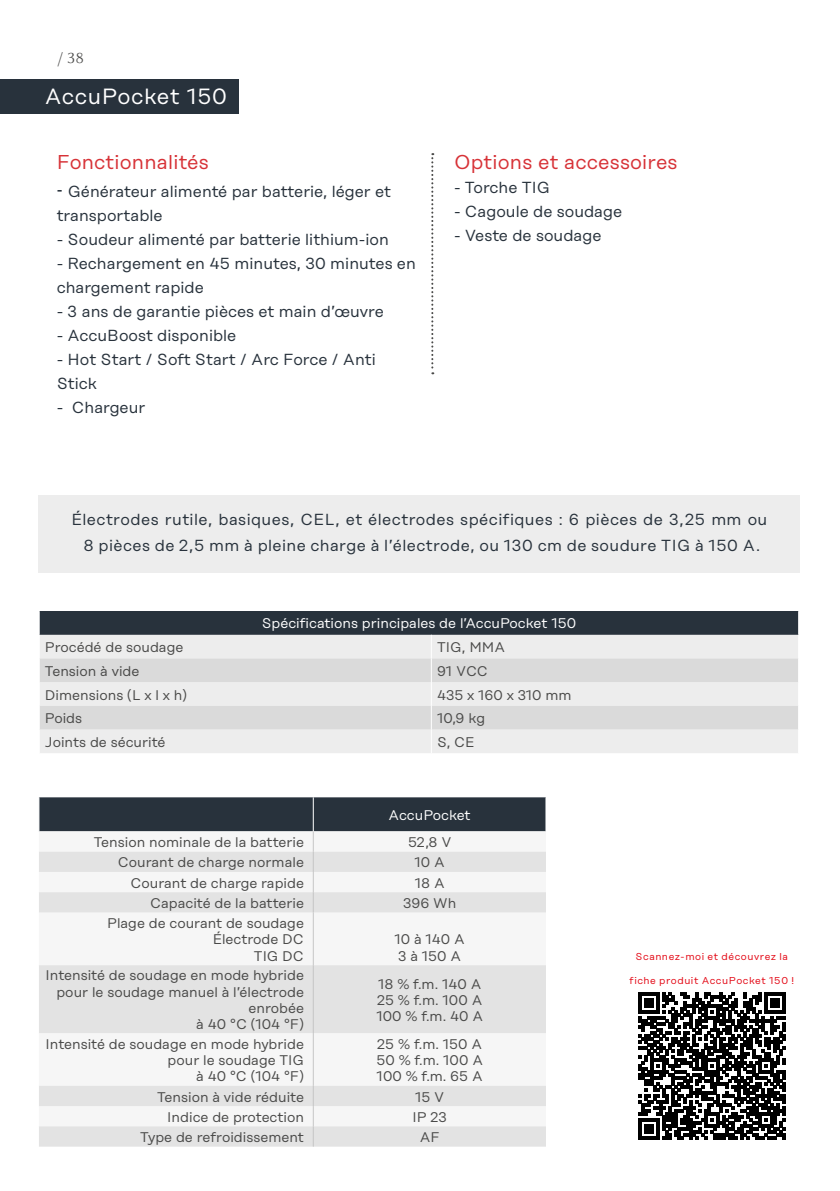
<style>
.page{position:relative;width:840px;height:1191px;background:#fff}
.page>*{position:absolute;margin:0;border:0;box-sizing:border-box;transform-origin:0 0}
.t1{font:22px "Rational Display";letter-spacing:.03em;color:#fff}
.t2{font:20px "Rational Display";letter-spacing:.01em;color:#d73237}
.t3{font:16px/24px "Rational Display";color:#28323c}
.t4{font:16px/26px "Rational Display";letter-spacing:.025em;color:#28323c;text-align:center}
.t5{font:16px "Celeste Offc Pro";color:#4a4a49}
.t6{font:14px/16.2px "Rational Display";color:#4a4a49;text-align:right}
.t7{font:14px "Rational Display";color:#fff}
.t8{font:10px "Rational Display";letter-spacing:.055em;color:#e30613}
.s1{font-family:"Frutiger Next LTW1 G";font-weight:500;font-stretch:condensed;font-size:20px}
</style>
<div class="page">
<div style="left:0;top:79px;width:238px;height:34px;background:#28323c"></div>
<div style="left:39px;top:611px;width:759px;height:24px;background:#28323c"></div>
<div style="left:40px;top:635px;width:757px;height:118px;background:#ededed"></div>
<svg style="left:40px;top:658px;width:757px;height:71px;background:#e0e0e0"></svg>
<svg style="left:430px;top:635px;width:1px;height:118px"></svg>
<svg style="left:797px;top:634px;width:1px;height:119px"></svg>
<svg style="left:39px;top:611px;width:1px;height:24px"></svg>
<svg style="left:431px;top:153px;width:2px;height:221px"></svg>
<div style="left:39px;top:495px;width:760px;height:78px;background:#ededed"></div>
<svg style="left:638px;top:992px;width:147px;height:147px"></svg>
<svg style="left:39px;top:912px;width:506px;height:234px;fill:#f6f6f6"></svg>
<hr style="left:313px;top:965px;width:1px;height:68px;background:#c6c6c6">
<svg style="left:39px;top:797px;width:506px;height:115px"></svg>
<hr style="left:313px;top:1033px;width:1px;height:52px;background:#c6c6c6">
<svg style="left:313px;top:1085px;width:1px;height:61px"></svg>
<hr style="left:312px;top:797px;width:1px;height:34px;background:#fff">
<hr style="left:313px;top:912px;width:1px;height:53px;background:#c6c6c6">
<p class="t5" style="left:58px;top:48px;width:27px">/ 38</p>
<h1 class="t1" style="left:45px;top:84px;width:184px">AccuPocket 150</h1>
<h2 class="t2" style="left:57px;top:151px;width:153px">Fonctionnalités</h2>
<p class="t3" style="left:57px;top:179px;width:335px"><span class="s1">-</span> Générateur alimenté par batterie, léger et transportable</p>
<p class="t3" style="left:57px;top:227px;width:333px">- Soudeur alimenté par batterie lithium-ion</p>
<p class="t3" style="left:57px;top:251px;width:360px">- Rechargement en 45 minutes, 30 minutes en chargement rapide</p>
<p class="t3" style="left:57px;top:299px;width:328px">- 3 ans de garantie pièces et main d’œuvre</p>
<p class="t3" style="left:57px;top:323px;width:181px">- AccuBoost disponible</p>
<p class="t3" style="left:57px;top:347px;width:320px">- Hot Start / Soft Start / Arc Force / Anti<br>Stick</p>
<p class="t3" style="left:57px;top:395px;width:90px">- Chargeur</p>
<h2 class="t2" style="left:454px;top:151px;width:225px">Options et accessoires</h2>
<p class="t3" style="left:454px;top:175px;width:97px">- Torche TIG</p>
<p class="t3" style="left:454px;top:199px;width:170px">- Cagoule de soudage</p>
<p class="t3" style="left:454px;top:223px;width:149px">- Veste de soudage</p>
<p class="t4" style="left:71px;top:506px;width:697px">Électrodes rutile, basiques, CEL, et électrodes spécifiques : 6 pièces de 3,25 mm ou<br>8 pièces de 2,5 mm à pleine charge à l’électrode, ou 130 cm de soudure TIG à 150 A.</p>
<p class="t7" style="left:261px;top:615px;width:316px">Spécifications principales de l’AccuPocket 150</p>
<p class="t6" style="left:45px;top:639px;width:140px">Procédé de soudage</p>
<p class="t6" style="left:437px;top:639px;width:70px">TIG, MMA</p>
<p class="t6" style="left:45px;top:663px;width:96px">Tension à vide</p>
<p class="t6" style="left:437px;top:663px;width:52px">91 VCC</p>
<p class="t6" style="left:45px;top:686px;width:144px">Dimensions (L x l x h)</p>
<p class="t6" style="left:437px;top:686px;width:136px">435 x 160 x 310 mm</p>
<p class="t6" style="left:45px;top:710px;width:39px">Poids</p>
<p class="t6" style="left:437px;top:710px;width:50px">10,9 kg</p>
<p class="t6" style="left:45px;top:734px;width:122px">Joints de sécurité</p>
<p class="t6" style="left:437px;top:734px;width:39px">S, CE</p>
<p class="t7" style="left:388px;top:807px;width:83px">AccuPocket</p>
<p class="t6" style="left:94px;top:834px;width:212px">Tension nominale de la batterie</p>
<p class="t6" style="left:408px;top:834px;width:45px">52,8 V</p>
<p class="t6" style="left:118px;top:854px;width:187px">Courant de charge normale</p>
<p class="t6" style="left:414px;top:854px;width:32px">10 A</p>
<p class="t6" style="left:130px;top:874px;width:175px">Courant de charge rapide</p>
<p class="t6" style="left:414px;top:874px;width:32px">18 A</p>
<p class="t6" style="left:150px;top:895px;width:155px">Capacité de la batterie</p>
<p class="t6" style="left:403px;top:895px;width:55px">396 Wh</p>
<p class="t6" style="left:107px;top:915px;width:198px">Plage de courant de soudage<br>Électrode DC<br>TIG DC</p>
<p class="t6" style="left:394px;top:931px;width:72px;text-align:left">10 à 140 A<br>3 à 150 A</p>
<p class="t6" style="left:46px;top:967px;width:260px">Intensité de soudage en mode hybride pour le soudage manuel à l’électrode enrobée<br>à 40 °C (104 °F)</p>
<p class="t6" style="left:376px;top:975px;width:108px;text-align:left">18 % f.m. 140 A<br>25 % f.m. 100 A<br>100 % f.m. 40 A</p>
<p class="t6" style="left:46px;top:1035px;width:260px">Intensité de soudage en mode hybride pour le soudage TIG<br>à 40 °C (104 °F)</p>
<p class="t6" style="left:376px;top:1035px;width:108px;text-align:justify">25 % f.m. 150 A 50 % f.m. 100 A 100 % f.m. 65 A</p>
<p class="t6" style="left:157px;top:1088px;width:148px">Tension à vide réduite</p>
<p class="t6" style="left:415px;top:1088px;width:31px">15 V</p>
<p class="t6" style="left:167px;top:1108px;width:138px">Indice de protection</p>
<p class="t6" style="left:412px;top:1108px;width:36px">IP 23</p>
<p class="t6" style="left:140px;top:1129px;width:165px">Type de refroidissement</p>
<p class="t6" style="left:419px;top:1129px;width:22px">AF</p>
<p class="t8" style="left:635px;top:951px;width:154px">Scannez-moi et découvrez la</p>
<p class="t8" style="left:629px;top:975px;width:166px">fiche produit AccuPocket 150 !</p>
</div>
